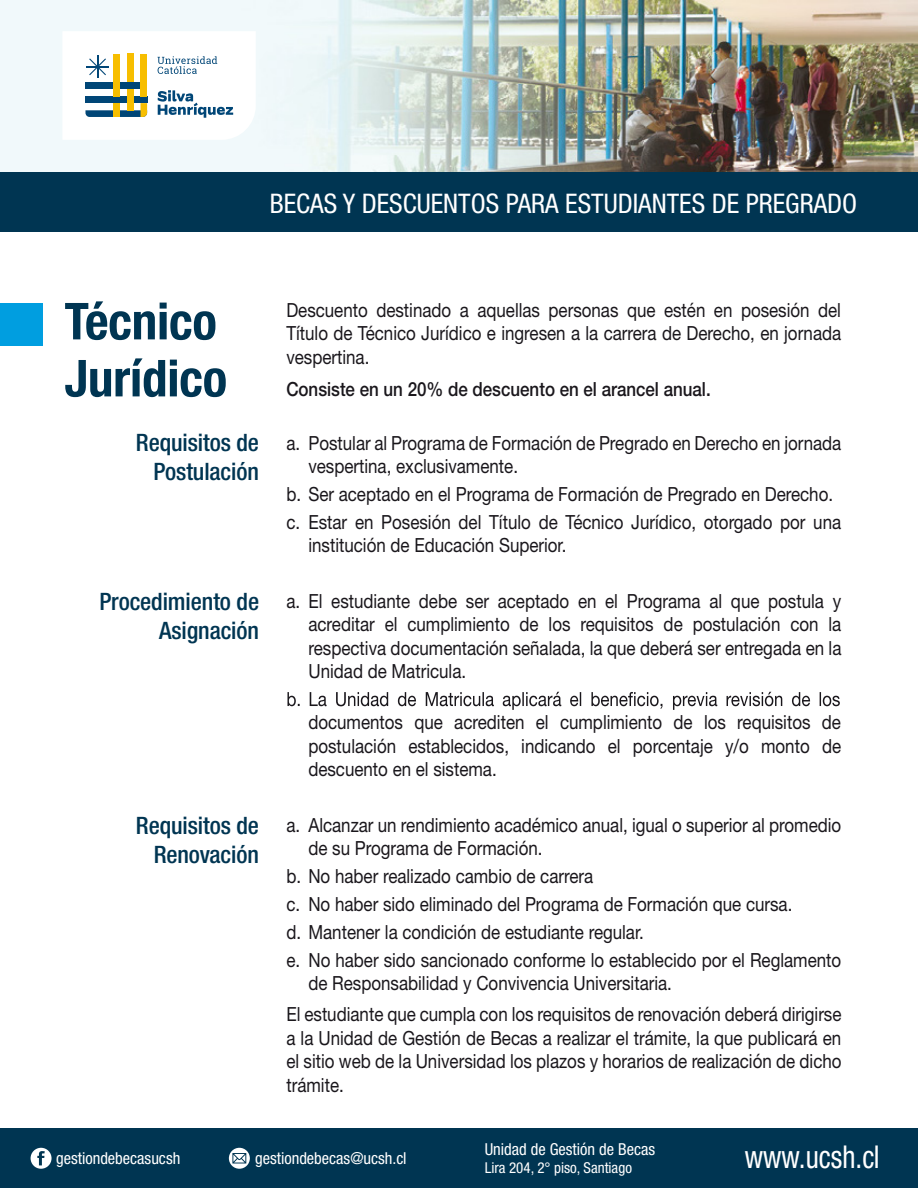
<style>
.page{position:relative;width:918px;height:1188px;background:#fff}
.page>*{position:absolute;margin:0;border:0;box-sizing:border-box;transform-origin:0 0}
.t1{font:700 condensed 51px/57px "Helvetica Neue LT Std";letter-spacing:-.005em;color:#003552}
.t2{font:condensed 31.5px "Helvetica Neue LT Std";color:#fff;scale:.9 1}
.t3{font:condensed 27px "Helvetica Neue LT Std";color:#fff}
.t4{font:500 condensed 24px/28.8px "Helvetica Neue LT Std";letter-spacing:-.005em;color:#003552;text-align:right}
.t5{font:19.5px/23.4px "Helvetica Neue LT Std";color:#1a171c;scale:.87 1}
.t6{font:500 19.5px "Helvetica Neue LT Std";color:#1a171c;scale:.87 1}
.t7{font:condensed 16.5px "Helvetica Neue LT Std";color:#fff}
.t8{font:condensed 15px "Helvetica Neue LT Std";color:#fff}
</style>
<div class="page">
<img style="left:0;top:0;width:918px;height:172px">
<div style="left:0;top:172px;width:918px;height:60px;background:#003552"></div>
<svg style="left:62px;top:31px;width:194px;height:109px"></svg>
<svg style="left:287px;top:692px;width:553px;height:18px"></svg>
<div style="left:0;top:303px;width:43px;height:42px;background:#009ee0"></div>
<div style="left:0;top:1128px;width:918px;height:60px;background:#003552"></div>
<div style="left:31px;top:1148px;width:21px;height:21px;background:#fff;border-radius:50%"></div>
<svg style="left:37px;top:1151px;width:8px;height:14px"></svg>
<svg style="left:229px;top:1148px;width:21px;height:21px"></svg>
<svg style="left:232px;top:1153px;width:14px;height:11px"></svg>
<h3 class="t3" style="left:270px;top:188px;width:589px">BECAS Y DESCUENTOS PARA ESTUDIANTES DE PREGRADO</h3>
<h1 class="t1" style="left:64px;top:292px;width:164px">Técnico<br>Jurídico</h1>
<p class="t4" style="left:136px;top:428px;width:125px">Requisitos de<br>Postulación</p>
<p class="t4" style="left:99px;top:587px;width:161px">Procedimiento de<br>Asignación</p>
<p class="t4" style="left:136px;top:811px;width:125px">Requisitos de<br>Renovación</p>
<p class="t5" style="left:286px;top:298px;width:639px;text-align:justify">Descuento destinado a aquellas personas que estén en posesión del Título de Técnico Jurídico e ingresen a la carrera de Derecho, en jornada vespertina.</p>
<p class="t6" style="left:286px;top:378px;width:489px">Consiste en un 20% de descuento en el arancel anual.</p>
<p class="t5" style="left:308px;top:431px;width:614px;text-indent:-22px">a. Postular al Programa de Formación de Pregrado en Derecho en jornada vespertina, exclusivamente.</p>
<p class="t5" style="left:286px;top:480px;width:639px;line-height:27.9px">b. Ser aceptado en el Programa de Formación de Pregrado en Derecho. c. Estar en Posesión del Título de Técnico Jurídico, otorgado por una</p>
<p class="t5" style="left:308px;top:533px;width:298px">institución de Educación Superior.</p>
<p class="t5" style="left:308px;top:589px;width:614px;text-align:justify;text-indent:-22px">a. El estudiante debe ser aceptado en el Programa al que postula y acreditar el cumplimiento de los requisitos de postulación con la respectiva documentación señalada, la que deberá ser entregada en la Unidad de Matricula.</p>
<p class="t5" style="left:308px;top:711px;width:614px;text-align:justify">documentos que acrediten el cumplimiento de los requisitos de postulación establecidos, indicando el porcentaje y/o monto de descuento en el sistema.</p>
<p class="t5" style="left:308px;top:813px;width:614px;text-indent:-22px">a. Alcanzar un rendimiento académico anual, igual o superior al promedio de su Programa de Formación.</p>
<p class="t5" style="left:286px;top:862px;width:639px;line-height:27.9px">b. No haber realizado cambio de carrera<br>c. No haber sido eliminado del Programa de Formación que cursa.<br>d. Mantener la condición de estudiante regular.<br>e. No haber sido sancionado conforme lo establecido por el Reglamento</p>
<p class="t5" style="left:286px;top:968px;width:640px;line-height:30.9px;text-indent:22px">de Responsabilidad y Convivencia Universitaria.<br>El estudiante que cumpla con los requisitos de renovación deberá dirigirse</p>
<p class="t5" style="left:286px;top:1026px;width:640px;text-align:justify">a la Unidad de Gestión de Becas a realizar el trámite, la que publicará en el sitio web de la Universidad los plazos y horarios de realización de dicho trámite.</p>
<p class="t7" style="left:56px;top:1148px;width:126px">gestiondebecasucsh</p>
<p class="t7" style="left:255px;top:1148px;width:153px">gestiondebecas@ucsh.cl</p>
<p class="t7" style="left:485px;top:1140px;width:172px">Unidad de Gestión de Becas</p>
<p class="t8" style="left:485px;top:1159px;width:149px">Lira 204, 2° piso, Santiago</p>
<h2 class="t2" style="left:745px;top:1139px;width:151px">www.ucsh.cl</h2>
</div>
